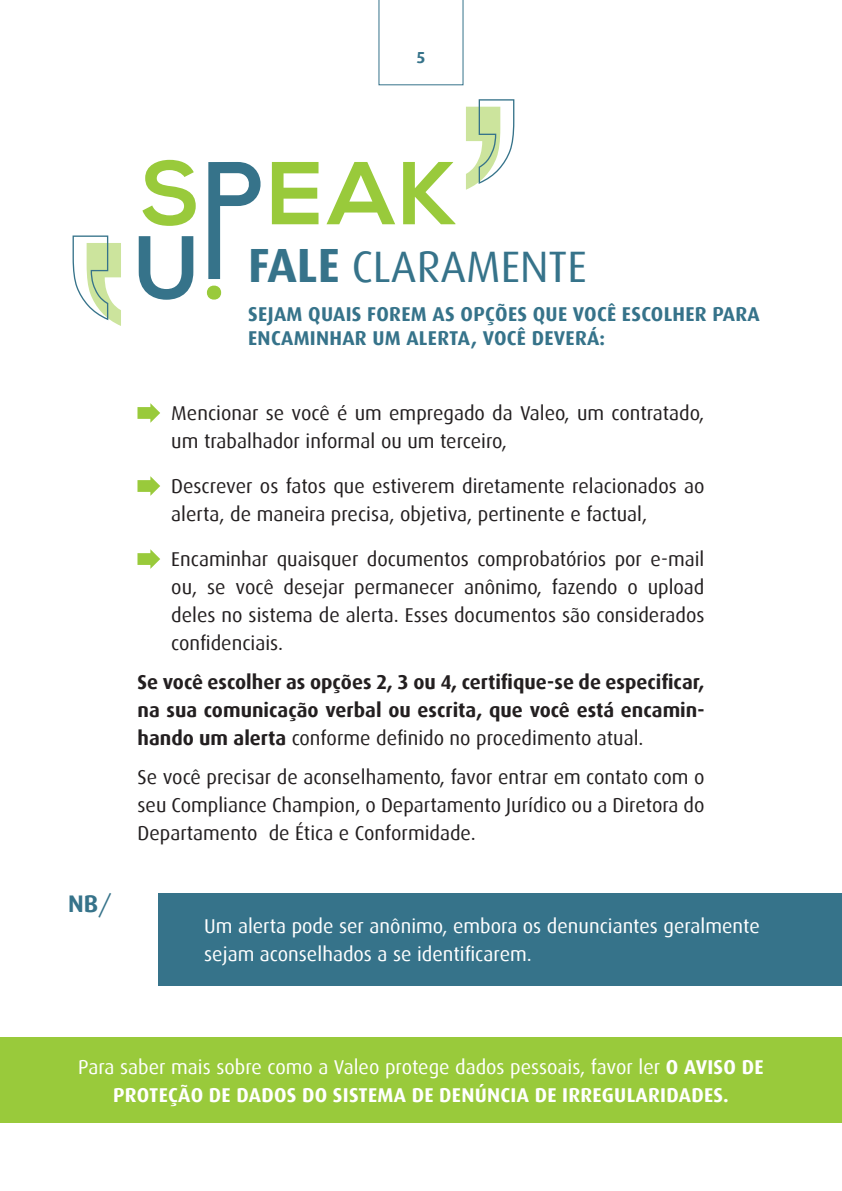
<style>
.page{position:relative;width:842px;height:1191px;background:#fff}
.page>*{position:absolute;margin:0;border:0;box-sizing:border-box;transform-origin:0 0}
.Compliance_Titre_1{font:44px "Dax";color:#36738a}
.Compliance_texte_cou{font:700 24px "Dax";color:#36738a}
.Compliance_texte_cou-2{font:20px/28px "Dax";color:#231f20}
.Compliance_texte_cou-3{font:700 20px/28px "Dax";color:#231f20;text-align:justify}
.Compliance_texte_cou-4{font:700 20px/28px "Dax";letter-spacing:.015em;color:#fff;text-align:center}
.Compliance_texte_cou-5{font:20px/28px "Dax";color:#fff}
.Compliance_texte_cou-6{font:700 20px/24px "Dax";letter-spacing:.015em;color:#36738a}
.t1{font:700 16px "Dax";color:#36738a}
.s1{font-weight:700;font-size:48px}
.s2{font-weight:400}
</style>
<div class="page">
<svg style="left:379px;top:0;width:84px;height:85px"></svg>
<div style="left:0;top:1037px;width:842px;height:86px;background:#99ca3b"></div>
<svg style="left:142px;top:160px;width:54px;height:66px"></svg>
<svg style="left:326px;top:162px;width:69px;height:62px"></svg>
<svg style="left:403px;top:162px;width:52px;height:62px"></svg>
<svg style="left:139px;top:236px;width:54px;height:64px"></svg>
<svg style="left:207px;top:162px;width:111px;height:138px"></svg>
<svg style="left:466px;top:99px;width:49px;height:91px"></svg>
<svg style="left:72px;top:235px;width:49px;height:91px"></svg>
<svg style="left:137px;top:403px;width:23px;height:20px"></svg>
<svg style="left:137px;top:476px;width:23px;height:20px"></svg>
<svg style="left:137px;top:549px;width:23px;height:20px"></svg>
<div style="left:159px;top:893px;width:683px;height:92px;background:#36738a"></div>
<p class="t1" style="left:416px;top:48px;width:11px">5</p>
<p class="Compliance_Titre_1" style="left:248px;top:242px;width:340px"><span class="s1">FALE</span> CLARAMENTE</p>
<p class="Compliance_texte_cou-6" style="left:248px;top:302px;width:513px">SEJAM QUAIS FOREM AS OPÇÕES QUE VOCÊ ESCOLHER PARA<br>ENCAMINHAR UM ALERTA, VOCÊ DEVERÁ:</p>
<p class="Compliance_texte_cou" style="left:68px;top:890px;width:45px">NB<span class="s2">/</span></p>
<p class="Compliance_texte_cou-2" style="left:171px;top:399px;width:535px">Mencionar se você é um empregado da Valeo, um contratado, um trabalhador informal ou um terceiro,</p>
<p class="Compliance_texte_cou-2" style="left:171px;top:472px;width:535px">Descrever os fatos que estiverem diretamente relacionados ao alerta, de maneira precisa, objetiva, pertinente e factual,</p>
<p class="Compliance_texte_cou-2" style="left:171px;top:545px;width:535px;text-align:justify">Encaminhar quaisquer documentos comprobatórios por e-mail ou, se você desejar permanecer anônimo, fazendo o upload deles no sistema de alerta. Esses documentos são considerados confidenciais.</p>
<p class="Compliance_texte_cou-3" style="left:137px;top:668px;width:568px">Se você escolher as opções 2, 3 ou 4, certifique-se de especificar, na sua comunicação verbal ou escrita, que você está encamin&shy;hando um alerta <span class="s2">conforme definido no procedimento atual.</span></p>
<p class="Compliance_texte_cou-2" style="left:137px;top:763px;width:568px;text-align:justify">Se você precisar de aconselhamento, favor entrar em contato com o seu Compliance Champion, o Departamento Jurídico ou a Diretora do Departamento de Ética e Conformidade.</p>
<p class="Compliance_texte_cou-5" style="left:204px;top:912px;width:557px">Um alerta pode ser anônimo, embora os denunciantes geralmente sejam aconselhados a se identificarem.</p>
<p class="Compliance_texte_cou-4" style="left:78px;top:1053px;width:687px"><span class="s2">Para saber mais sobre como a Valeo protege dados pessoais, favor ler</span> O AVISO DE<br>PROTEÇÃO DE DADOS DO SISTEMA DE DENÚNCIA DE IRREGULARIDADES.</p>
</div>
